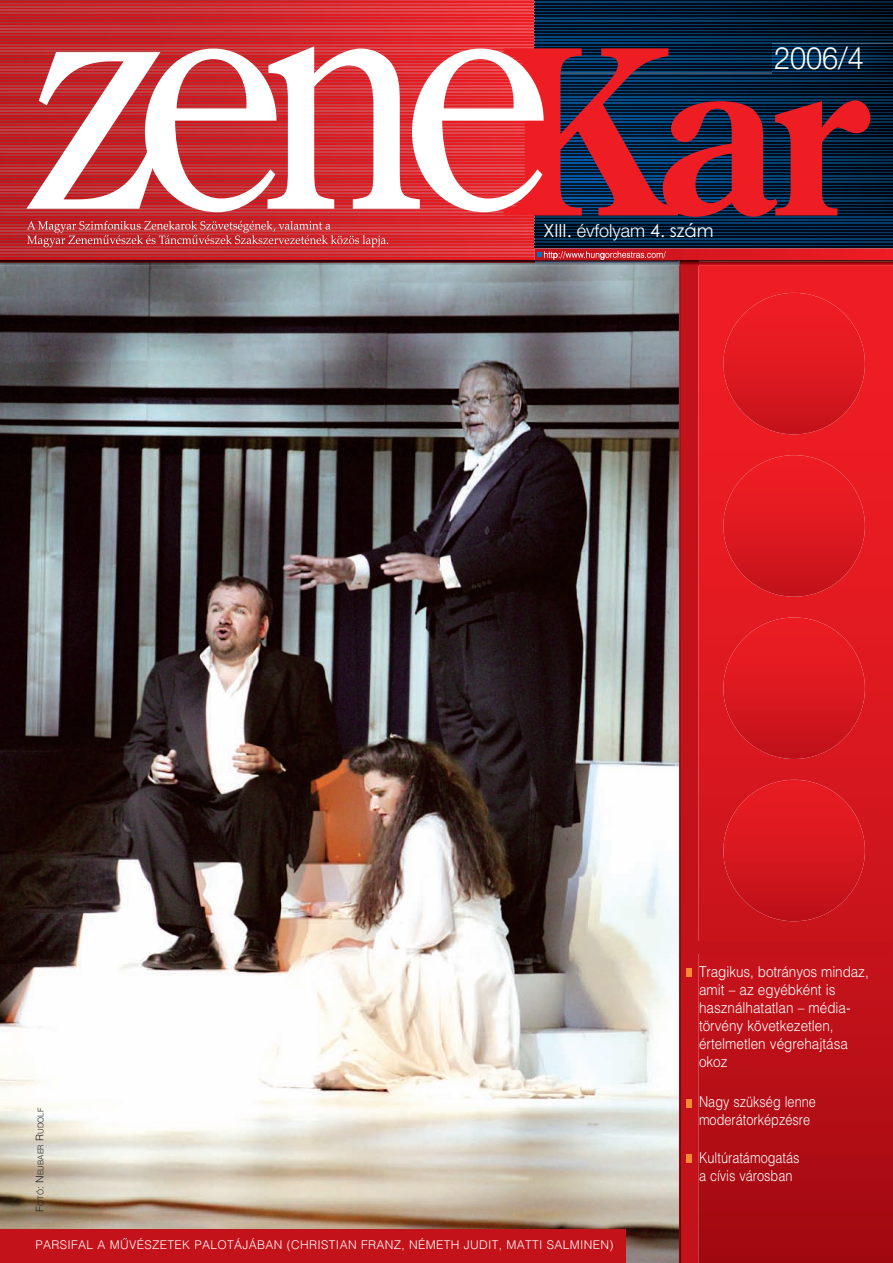
<style>
.page{position:relative;width:893px;height:1263px;background:#fff}
.page>*{position:absolute;margin:0;border:0;box-sizing:border-box;transform-origin:0 0}
.t1{font:300 30.9px "Helvetica Neue";color:#fff;scale:.93 1}
.t2{font:18px "Century Gothic";color:#fff}
.t3{font:15px/18px "Helvetica H Light";color:#fff;scale:.9 1}
.t4{font:15px/18px "Helvetica H Light";color:#fff;scale:.85 1}
.t5{font:12px "Helvetica H Light";letter-spacing:.03em;color:#fff}
.t6{font:7.8px "Helvetica H Light";color:#231f20}
.s1{font-family:"Helvetica Neue";font-weight:300}
.s2{font-size:10.5px}
</style>
<div class="page">
<svg style="left:0;top:0;width:26px;height:250px;background:#bb272c"></svg>
<img style="left:0;top:265px;width:680px;height:998px">
<svg style="left:698px;top:265px;width:195px;height:998px;background:#cb141b"></svg>
<div style="left:680px;top:258px;width:18px;height:1005px;background:#c4121a"></div>
<img style="left:678px;top:265px;width:3px;height:997px">
<img style="left:0;top:260px;width:26px;height:5px">
<img style="left:723px;top:617px;width:142px;height:142px;border-radius:71px">
<img style="left:723px;top:780px;width:142px;height:141px;border-radius:71px">
<img style="left:723px;top:455px;width:142px;height:142px;border-radius:71px">
<img style="left:723px;top:293px;width:142px;height:141px;border-radius:71px">
<div style="left:698px;top:941px;width:194px;height:13px;background:#c4121a"></div>
<svg style="left:26px;top:0;width:867px;height:265px;background:#9d4854"></svg>
<div style="left:687px;top:968px;width:5px;height:9px;background:#f58b37"></div>
<div style="left:687px;top:1100px;width:5px;height:8px;background:#f58b37"></div>
<div style="left:687px;top:1154px;width:5px;height:9px;background:#f58b37"></div>
<div style="left:0;top:1229px;width:626px;height:34px;background:#c4121a"></div>
<p class="t2" style="left:543px;top:220px;width:172px">XIII. <span class="s1">évfolyam</span> 4. szám</p>
<h1 class="t1" style="left:774px;top:39px;width:98px">2006/4</h1>
<p class="t6" style="left:36px;top:1211px;width:105px;rotate:-90deg"><span class="s2">F</span>OTÓ<span class="s2">: N</span>EUBAER <span class="s2">R</span>UDOLF</p>
<p class="t5" style="left:35px;top:1238px;width:579px">PARSIFAL A MÛVÉSZETEK PALOTÁJÁBAN (CHRISTIAN FRANZ, NÉMETH JUDIT, MATTI SALMINEN)</p>
<p class="t3" style="left:699px;top:963px;width:190px">Tragikus, botrányos mindaz, amit – az egyébként is használhatatlan – média&shy;törvény következetlen, értelmetlen végrehajtása okoz</p>
<p class="t4" style="left:699px;top:1093px;width:139px">Nagy szükség lenne moderátorképzésre</p>
<p class="t4" style="left:699px;top:1149px;width:120px">Kultúratámogatás a cívis városban</p>
</div>
